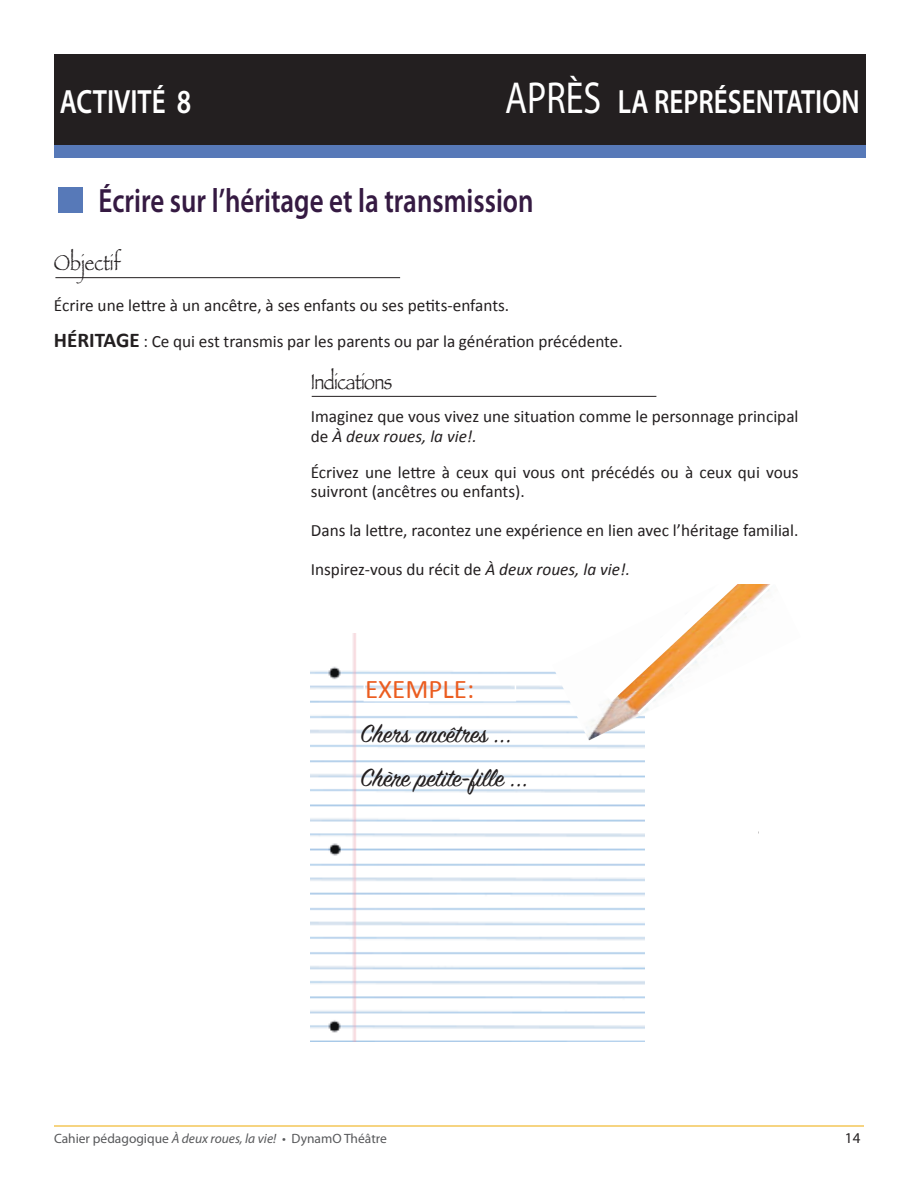
<style>
.page{position:relative;width:918px;height:1188px;background:#fff}
.page>*{position:absolute;margin:0;border:0;box-sizing:border-box;transform-origin:0 0}
.t1{font:600 33.75px "Myriad Pro";color:#351a42;scale:.8 1}
.t2{font:600 33.75px "Myriad Pro";color:#fff;scale:.8 1}
.t3{font:27.6px "Sign Painter House Script";color:#231f20}
.t4{font:27px "Calibri";color:#eb5d20}
.t5{font:22.5px "Papyrus";letter-spacing:-.03em;color:#231f20;scale:.8 1}
.t6{font:22.5px "Papyrus";color:#231f20;scale:.8 1}
.t7{font:17.25px/19.5px "Calibri";color:#231f20}
.t8{font:15px "Myriad Pro";color:#231f20}
.t9{font:13.5px "Myriad Pro";color:#57585a}
.s1{font-weight:400;font-size:45px}
.s2{font-weight:700;font-size:21px}
.s3{font-style:italic}
</style>
<div class="page">
<img style="left:311px;top:633px;width:333px;height:409px">
<div style="left:58px;top:188px;width:26px;height:25px;background:#5779b8"></div>
<div style="left:54px;top:144px;width:812px;height:14px;background:#5779b8"></div>
<div style="left:54px;top:54px;width:812px;height:90px;background:#231f20"></div>
<hr style="left:55px;top:277px;width:345px;height:1px;background:#231f20">
<img style="left:552px;top:633px;width:93px;height:108px">
<svg style="left:603px;top:584px;width:167px;height:130px"></svg>
<hr style="left:312px;top:396px;width:344px;height:1px;background:#231f20">
<hr style="left:54px;top:1125px;width:810px;height:1px;background:#f6d481">
<h1 class="t2" style="left:60px;top:80px;width:166px">ACTIVITÉ 8</h1>
<h1 class="t2" style="left:505px;top:80px;width:445px"><span class="s1">APRÈS</span> LA REPRÉSENTATION</h1>
<h1 class="t1" style="left:99px;top:179px;width:545px">Écrire sur l’héritage et la transmission</h1>
<h3 class="t6" style="left:54px;top:249px;width:85px">Objectif</h3>
<p class="t7" style="left:54px;top:287px;width:570px;line-height:36px">Écrire une lettre à un ancêtre, à ses enfants ou ses petits-enfants.<br><span class="s2">HÉRITAGE</span> : Ce qui est transmis par les parents ou par la génération précédente.</p>
<h3 class="t5" style="left:311px;top:368px;width:103px">Indications</h3>
<p class="t7" style="left:311px;top:407px;width:489px">Imaginez que vous vivez une situation comme le personnage principal de <span class="s3">À deux roues, la vie!.</span></p>
<p class="t7" style="left:311px;top:462px;width:489px">Écrivez une lettre à ceux qui vous ont précédés ou à ceux qui vous suivront (ancêtres ou enfants).</p>
<p class="t7" style="left:311px;top:521px;width:489px">Dans la lettre, racontez une expérience en lien avec l’héritage familial.</p>
<p class="t7" style="left:311px;top:560px;width:321px">Inspirez-vous du récit de <span class="s3">À deux roues, la vie!.</span></p>
<h3 class="t4" style="left:365px;top:672px;width:111px">EXEMPLE:</h3>
<h2 class="t3" style="left:361px;top:717px;width:153px">Chers ancêtres ...</h2>
<h2 class="t3" style="left:361px;top:761px;width:169px">Chère petite-fille ...</h2>
<p class="t9" style="left:54px;top:1130px;width:334px">Cahier pédagogique <span class="s3">À deux roues, la vie!</span> • DynamO Théâtre</p>
<p class="t8" style="left:845px;top:1129px;width:17px">14</p>
</div>
